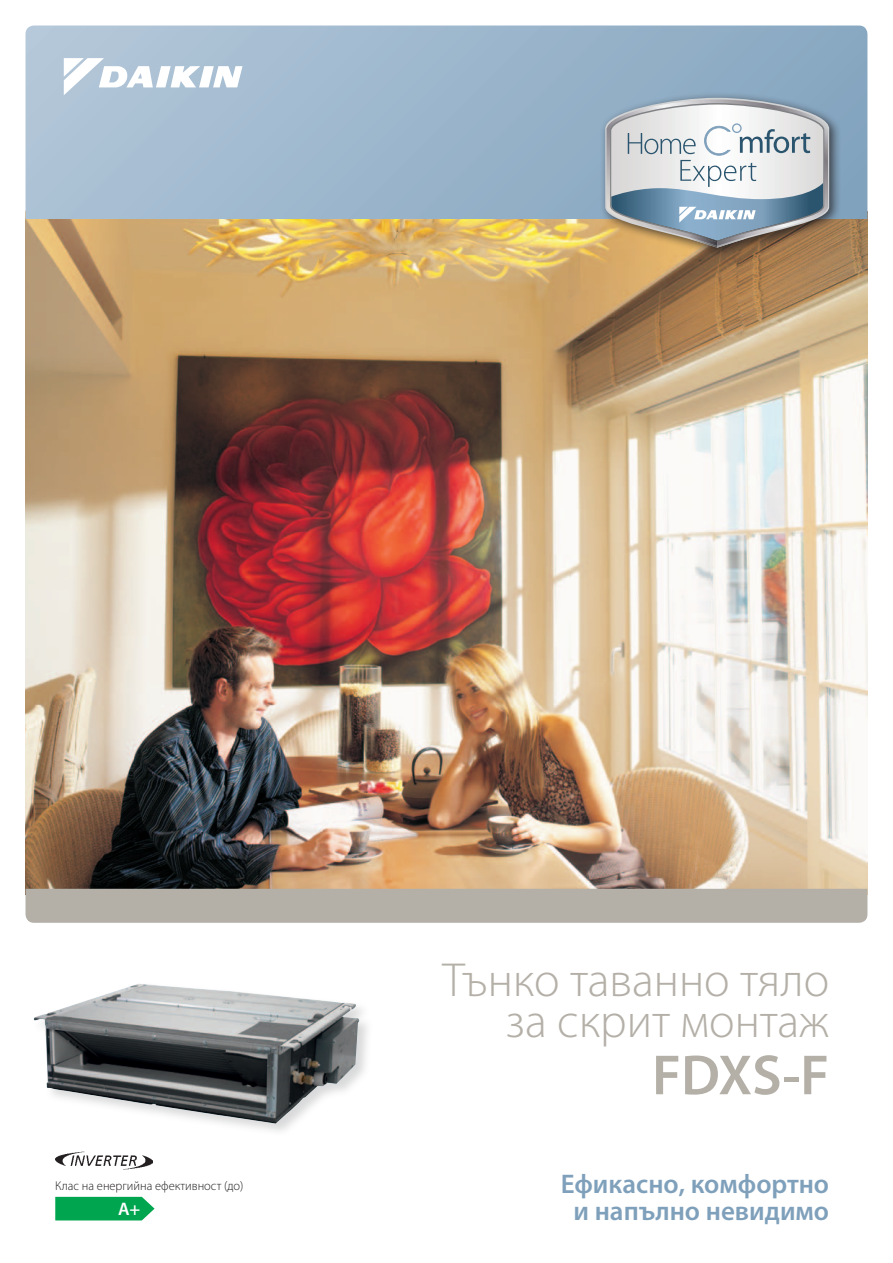
<style>
.page{position:relative;width:893px;height:1263px;background:#fff}
.page>*{position:absolute;margin:0;border:0;box-sizing:border-box;transform-origin:0 0}
.t1{font:600 57px "Myriad Pro";color:#b4b0a8}
.t2{font:300 48px/40.5px "Myriad Pro";color:#b4b0a8;text-align:right}
.t3{font:600 27px/27px "Myriad Pro";color:#7fa0bb;text-align:center}
.t4{font:600 18.15px "Myriad Pro";color:#fff}
.t5{font:300 12.75px "Myriad Pro";color:#231f20}
</style>
<div class="page">
<img style="left:26px;top:219px;width:841px;height:670px">
<svg style="left:26px;top:26px;width:841px;height:193px;background:#9cb6cc"></svg>
<div style="left:26px;top:889px;width:841px;height:34px;background:#b4b0a8"></div>
<svg style="left:64px;top:58px;width:179px;height:37px"></svg>
<div style="left:599px;top:92px;width:242px;height:167px;background:#231f20;opacity:.75"></div>
<svg style="left:605px;top:98px;width:224px;height:150px"></svg>
<svg style="left:55px;top:1197px;width:100px;height:23px;background:#11ab5b"></svg>
<img style="left:55px;top:1152px;width:97px;height:18px">
<div style="left:32px;top:982px;width:341px;height:156px;background:#939598;opacity:.35"></div>
<img style="left:34px;top:983px;width:326px;height:140px">
<p class="t5" style="left:55px;top:1179px;width:190px">Клас на енергийна ефективност (до)</p>
<p class="t4" style="left:118px;top:1197px;width:24px">A+</p>
<h2 class="t2" style="left:442px;top:960px;width:388px">Тънко таванно тяло за скрит монтаж</h2>
<h1 class="t1" style="left:652px;top:1039px;width:179px">FDXS-F</h1>
<p class="t3" style="left:561px;top:1170px;width:270px">Ефикасно, комфортно и напълно невидимо</p>
</div>
